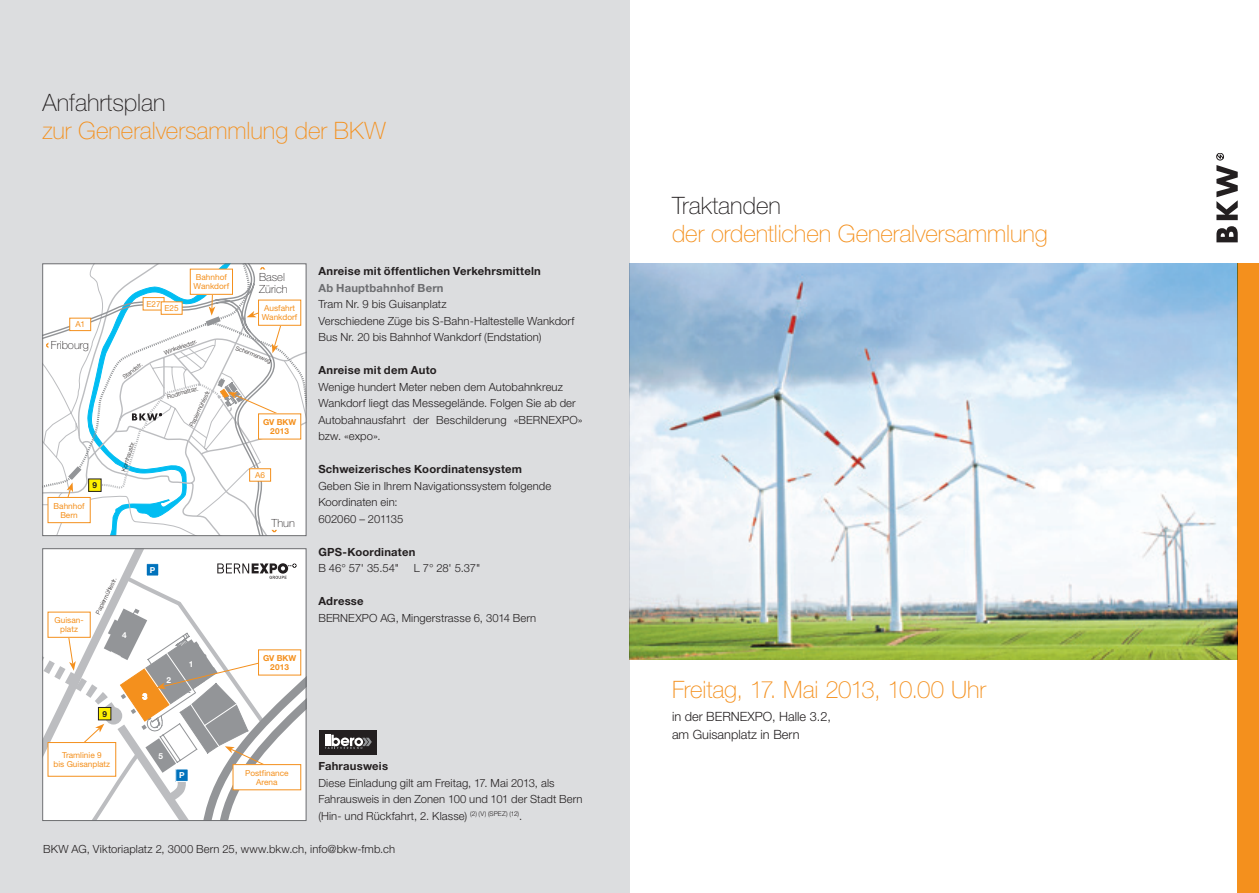
<style>
.page{position:relative;width:1259px;height:893px;background:#fff}
.page>*{position:absolute;margin:0;border:0;box-sizing:border-box;transform-origin:0 0}
.t1{font:100 24px "Helvetica Neue LT Std";letter-spacing:-.005em;color:#f4901d}
.t2{font:100 24px "Helvetica Neue LT Std";color:#231f20}
.t3{font:300 12.75px/18px "Helvetica Neue LT Std";color:#231f20}
.t4{font:300 11.25px/16.5px "Helvetica Neue LT Std";letter-spacing:.01em;color:#231f20}
.t5{font:700 11.25px "Helvetica Neue LT Std";letter-spacing:.02em;color:#231f20}
.t6{font:100 11.25px/12px "Helvetica Neue LT Std";color:#231f20}
.t7{font:700 11.25px "Helvetica Neue LT Std";letter-spacing:.02em;color:#6c6d70}
.t8{font:8.25px/9px "Helvetica Neue LT Std";color:#f4901d;text-align:center}
.t9{font:700 8.25px/9px "Helvetica Neue LT Std";color:#f4901d;text-align:center}
.t10{font:700 8.25px "Helvetica Neue LT Std";color:#fff}
.t11{font:700 8.25px "Helvetica Neue LT Std";color:#231f20}
.t12{font:300 6px "Helvetica Neue LT Std";color:#231f20}
</style>
<div class="page">
<div style="left:0;top:0;width:629px;height:893px;background:#dcdddf"></div>
<div style="left:1237px;top:264px;width:22px;height:629px;background:#f4901d"></div>
<svg style="left:1216px;top:153px;width:21px;height:67px"></svg>
<svg style="left:1216px;top:226px;width:21px;height:16px"></svg>
<div style="left:319px;top:730px;width:57px;height:25px;background:#231f20"></div>
<svg style="left:325px;top:735px;width:47px;height:14px"></svg>
<svg style="left:281px;top:266px;width:23px;height:268px;background:#fcfbfa"></svg>
<svg style="left:45px;top:266px;width:42px;height:268px;background:#fafaf9"></svg>
<svg style="left:67px;top:466px;width:14px;height:31px"></svg>
<div style="left:70px;top:318px;width:21px;height:13px;background:#fff"></div>
<div style="left:70px;top:318px;width:21px;height:13px;border:1px solid #f4901d"></div>
<svg style="left:46px;top:342px;width:2px;height:6px"></svg>
<div style="left:258px;top:300px;width:43px;height:25px;background:#fff"></div>
<div style="left:48px;top:497px;width:42px;height:26px;background:#fff"></div>
<div style="left:48px;top:497px;width:42px;height:26px;border:1px solid #f4901d"></div>
<svg style="left:87px;top:264px;width:194px;height:272px;background:#e8f0f1"></svg>
<div style="left:258px;top:414px;width:43px;height:25px;background:#fff"></div>
<svg style="left:45px;top:551px;width:259px;height:268px;background:#f7f7f7"></svg>
<div style="left:43px;top:549px;width:263px;height:272px;border:1px solid #6c6d70"></div>
<div style="left:146px;top:564px;width:13px;height:12px;background:#0072bc"></div>
<div style="left:146px;top:563px;width:13px;height:13px;border:1px solid #fff"></div>
<div style="left:233px;top:765px;width:68px;height:25px;background:#fff"></div>
<div style="left:233px;top:764px;width:68px;height:26px;border:1px solid #f4901d"></div>
<svg style="left:43px;top:608px;width:225px;height:212px;background:#e4e1dc"></svg>
<svg style="left:217px;top:563px;width:80px;height:16px"></svg>
<div style="left:258px;top:650px;width:43px;height:25px;background:#fff"></div>
<img style="left:629px;top:264px;width:608px;height:395px">
<h1 class="t2" style="left:43px;top:88px;width:125px">Anfahrtsplan</h1>
<h1 class="t1" style="left:43px;top:117px;width:345px">zur Generalversammlung der BKW</h1>
<p class="t8" style="left:75px;top:320px;width:11px">A1</p>
<p class="t6" style="left:51px;top:339px;width:40px">Fribourg</p>
<p class="t8" style="left:54px;top:501px;width:33px">Bahnhof<br>Bern</p>
<p class="t11" style="left:93px;top:480px;width:6px">9</p>
<p class="t8" style="left:146px;top:299px;width:16px">E27</p>
<p class="t8" style="left:164px;top:303px;width:16px">E25</p>
<p class="t8" style="left:194px;top:273px;width:37px;text-align:left">Bahnhof<br>Wankdorf</p>
<p class="t6" style="left:259px;top:271px;width:30px">Basel<br>Zürich</p>
<p class="t8" style="left:262px;top:304px;width:37px;text-align:left">Ausfahrt<br>Wankdorf</p>
<p class="t12" style="left:121px;top:374px;width:25px;rotate:-37deg">Standstr.</p>
<p class="t12" style="left:120px;top:470px;width:33px;rotate:-73deg">Kornhausbr.</p>
<p class="t12" style="left:163px;top:349px;width:36px;rotate:-20deg">Winkelriedstr.</p>
<p class="t12" style="left:166px;top:393px;width:33px;rotate:-15deg">Rodtmattstr.</p>
<p class="t12" style="left:188px;top:425px;width:41px;rotate:-65deg">Papiermühlestr.</p>
<p class="t10" style="left:150px;top:565px;width:7px">P</p>
<p class="t12" style="left:237px;top:344px;width:39px;rotate:21deg">Schermenweg</p>
<p class="t9" style="left:263px;top:417px;width:35px">GV BKW<br>2013</p>
<p class="t8" style="left:255px;top:470px;width:12px">A6</p>
<p class="t6" style="left:272px;top:516px;width:25px">Thun</p>
<p class="t8" style="left:55px;top:616px;width:31px">Guisan&shy;platz</p>
<p class="t12" style="left:95px;top:612px;width:41px;rotate:-65deg">Papiermühlestr.</p>
<p class="t10" style="left:122px;top:630px;width:6px">4</p>
<p class="t11" style="left:102px;top:709px;width:6px">9</p>
<p class="t8" style="left:54px;top:750px;width:58px">Tramlinie 9<br>bis Guisanplatz</p>
<p class="t10" style="left:142px;top:691px;width:6px">3</p>
<p class="t10" style="left:167px;top:674px;width:6px">2</p>
<p class="t10" style="left:189px;top:659px;width:6px">1</p>
<p class="t10" style="left:159px;top:751px;width:6px">5</p>
<p class="t10" style="left:179px;top:770px;width:7px">P</p>
<p class="t9" style="left:263px;top:653px;width:35px">GV BKW<br>2013</p>
<p class="t8" style="left:245px;top:768px;width:45px">Postfinance<br>Arena</p>
<p class="t5" style="left:318px;top:264px;width:224px">Anreise mit öffentlichen Verkehrsmitteln</p>
<p class="t7" style="left:318px;top:281px;width:127px">Ab Hauptbahnhof Bern</p>
<p class="t4" style="left:318px;top:296px;width:258px">Tram Nr. 9 bis Guisanplatz<br>Verschiedene Züge bis S-Bahn-Haltestelle Wankdorf<br>Bus Nr. 20 bis Bahnhof Wankdorf (Endstation)</p>
<p class="t5" style="left:318px;top:363px;width:120px">Anreise mit dem Auto</p>
<p class="t4" style="left:318px;top:378px;width:266px">Wenige hundert Meter neben dem Autobahnkreuz Wankdorf liegt das Messegelände. Folgen Sie ab der Autobahnausfahrt der Beschilderung «BERNEXPO» bzw. «expo».</p>
<p class="t5" style="left:318px;top:462px;width:205px">Schweizerisches Koordinatensystem</p>
<p class="t4" style="left:318px;top:477px;width:234px">Geben Sie in Ihrem Navigationssystem folgende<br>Koordinaten ein:<br>602060 – 201135</p>
<p class="t5" style="left:318px;top:545px;width:98px">GPS-Koordinaten</p>
<p class="t4" style="left:318px;top:560px;width:82px">B 46° 57' 35.54"</p>
<p class="t4" style="left:414px;top:560px;width:68px">L 7° 28' 5.37"</p>
<p class="t5" style="left:318px;top:594px;width:47px">Adresse</p>
<p class="t4" style="left:318px;top:609px;width:219px">BERNEXPO AG, Mingerstrasse 6, 3014 Bern</p>
<p class="t5" style="left:318px;top:759px;width:71px">Fahrausweis</p>
<p class="t4" style="left:318px;top:774px;width:266px">Diese Einladung gilt am Freitag, 17. Mai 2013, als<br>Fahrausweis in den Zonen 100 und 101 der Stadt Bern (Hin- und Rückfahrt, 2. Klasse) <sup>(2)</sup> <sup>(V)</sup> <sup>(SPEZ)</sup> <sup>(12)</sup>.</p>
<p class="t4" style="left:43px;top:840px;width:353px">BKW AG, Viktoriaplatz 2, 3000 Bern 25, www.bkw.ch, info@bkw-fmb.ch</p>
<h1 class="t2" style="left:672px;top:191px;width:110px">Traktanden</h1>
<h1 class="t1" style="left:672px;top:220px;width:377px">der ordentlichen Generalversammlung</h1>
<h1 class="t1" style="left:672px;top:675px;width:316px">Freitag, 17. Mai 2013, 10.00 Uhr</h1>
<p class="t3" style="left:672px;top:707px;width:160px">in der BERNEXPO, Halle 3.2, am Guisanplatz in Bern</p>
</div>
